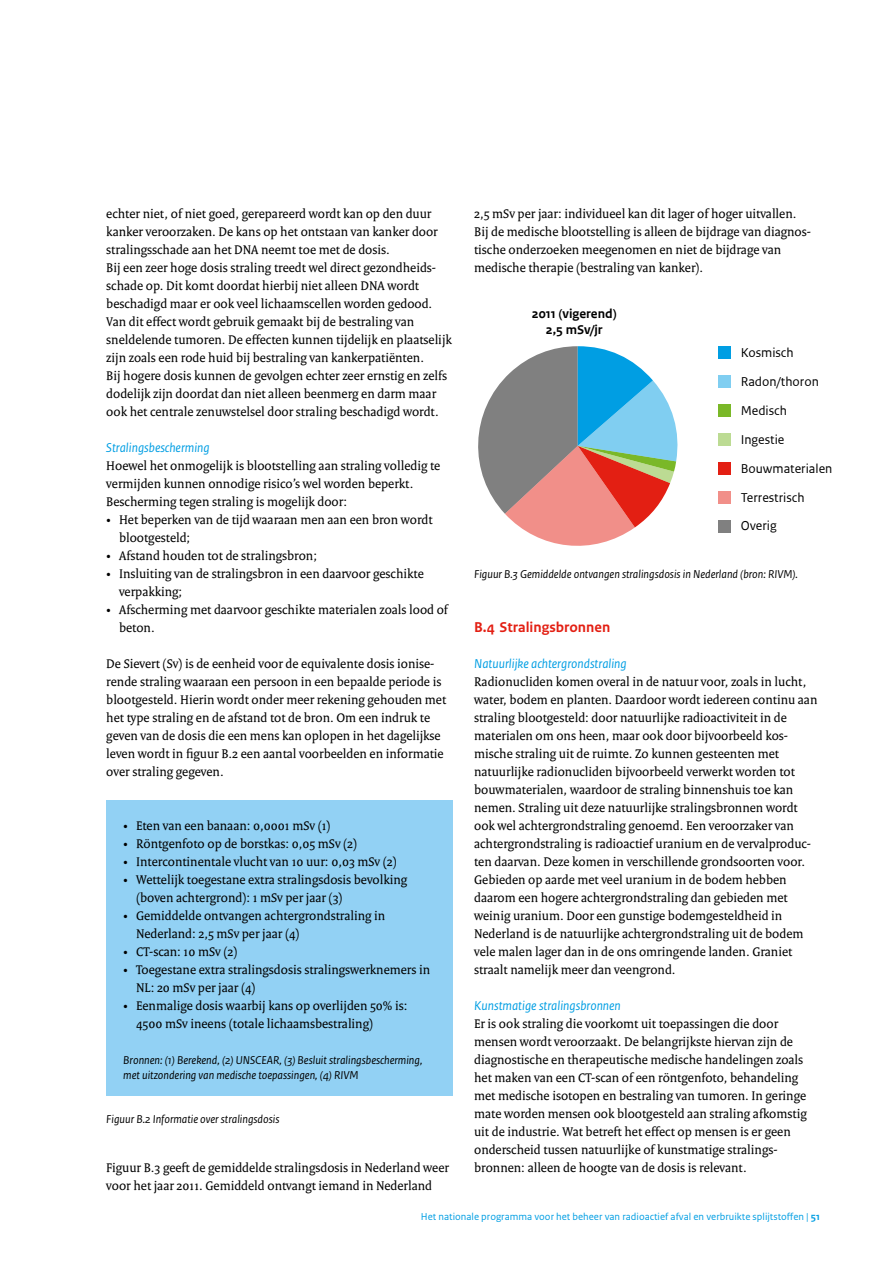
<style>
.page{position:relative;width:893px;height:1263px;background:#fff}
.page>*{position:absolute;margin:0;border:0;box-sizing:border-box;transform-origin:0 0}
._05_RO_Alineakop_San{font:700 15px "Rijksoverheid Sans Text";color:#e31f13}
._10_RO_Broodtekst_Se{font:13.5px/18px "Rijksoverheid Serif";color:#000}
._06_RO_Subalineakop{font:italic 13.5px "Rijksoverheid Sans Text";color:#009ee3}
.t1{font:13.5px/29px "Rijksoverheid Sans Text TT";color:#000}
.t2{font:700 13.5px/16.2px "Rijksoverheid Sans Text TT";color:#000;text-align:center}
._13_RO_Fotobijschrif{font:italic 12px/15px "Rijksoverheid Sans Text";color:#000}
._10_RO_Broodtekst_Se-2{font:italic 12px "Rijksoverheid Sans Text";color:#000}
.t3{font:10.5px "Rijksoverheid Sans Text";color:#009ee3}
.s1{font-weight:700}
</style>
<div class="page">
<div style="left:106px;top:801px;width:347px;height:295px;background:#92d1f4"></div>
<svg style="left:478px;top:346px;width:199px;height:200px"></svg>
<div style="left:718px;top:346px;width:12px;height:13px;background:#009ee3"></div>
<div style="left:718px;top:375px;width:12px;height:13px;background:#80cef1"></div>
<div style="left:718px;top:404px;width:12px;height:13px;background:#7ab828"></div>
<div style="left:718px;top:433px;width:12px;height:13px;background:#bcdb93"></div>
<div style="left:718px;top:462px;width:12px;height:12px;background:#e31f13"></div>
<div style="left:718px;top:491px;width:12px;height:12px;background:#f18f89"></div>
<div style="left:718px;top:520px;width:12px;height:12px;background:#808080"></div>
<p class="_10_RO_Broodtekst_Se" style="left:106px;top:204px;width:333px">echter niet, of niet goed, gerepareerd wordt kan op den duur kanker veroorzaken. De kans op het ontstaan van kanker door stralingsschade aan het DNA neemt toe met de dosis.</p>
<p class="_10_RO_Broodtekst_Se" style="left:106px;top:258px;width:347px">Bij een zeer hoge dosis straling treedt wel direct gezondheids&shy;schade op. Dit komt doordat hierbij niet alleen DNA wordt beschadigd maar er ook veel lichaamscellen worden gedood.<br>Van dit effect wordt gebruik gemaakt bij de bestraling van sneldelende tumoren. De effecten kunnen tijdelijk en plaatselijk zijn zoals een rode huid bij bestraling van kankerpatiënten.<br>Bij hogere dosis kunnen de gevolgen echter zeer ernstig en zelfs dodelijk zijn doordat dan niet alleen beenmerg en darm maar ook het centrale zenuwstelsel door straling beschadigd wordt.</p>
<p class="_06_RO_Subalineakop" style="left:106px;top:440px;width:105px">Stralingsbescherming</p>
<p class="_10_RO_Broodtekst_Se" style="left:106px;top:456px;width:336px">Hoewel het onmogelijk is blootstelling aan straling volledig te vermijden kunnen onnodige risico’s wel worden beperkt.<br>Bescherming tegen straling is mogelijk door:</p>
<p class="_10_RO_Broodtekst_Se" style="left:119px;top:510px;width:315px;text-indent:-13px">• Het beperken van de tijd waaraan men aan een bron wordt blootgesteld;</p>
<p class="_10_RO_Broodtekst_Se" style="left:106px;top:546px;width:212px">• Afstand houden tot de stralingsbron;</p>
<p class="_10_RO_Broodtekst_Se" style="left:119px;top:564px;width:306px;text-indent:-13px">• Insluiting van de stralingsbron in een daarvoor geschikte verpakking;</p>
<p class="_10_RO_Broodtekst_Se" style="left:119px;top:600px;width:330px;text-indent:-13px">• Afscherming met daarvoor geschikte materialen zoals lood of beton.</p>
<p class="_10_RO_Broodtekst_Se" style="left:106px;top:654px;width:341px">De Sievert (Sv) is de eenheid voor de equivalente dosis ionise&shy;rende straling waaraan een persoon in een bepaalde periode is blootgesteld. Hierin wordt onder meer rekening gehouden met het type straling en de afstand tot de bron. Om een indruk te geven van de dosis die een mens kan oplopen in het dagelijkse leven wordt in figuur B.2 een aantal voorbeelden en informatie over straling gegeven.</p>
<p class="_10_RO_Broodtekst_Se" style="left:123px;top:816px;width:209px">• Eten van een banaan: 0,0001 mSv (1)</p>
<p class="_10_RO_Broodtekst_Se" style="left:123px;top:834px;width:236px">• Röntgenfoto op de borstkas: 0,05 mSv (2)</p>
<p class="_10_RO_Broodtekst_Se" style="left:123px;top:852px;width:275px">• Intercontinentale vlucht van 10 uur: 0,03 mSv (2)</p>
<p class="_10_RO_Broodtekst_Se" style="left:136px;top:870px;width:273px;text-indent:-13px">• Wettelijk toegestane extra stralingsdosis bevolking (boven achtergrond): 1 mSv per jaar (3)</p>
<p class="_10_RO_Broodtekst_Se" style="left:136px;top:906px;width:251px;text-indent:-13px">• Gemiddelde ontvangen achtergrondstraling in<br>Nederland: 2,5 mSv per jaar (4)</p>
<p class="_10_RO_Broodtekst_Se" style="left:123px;top:942px;width:116px">• CT-scan: 10 mSv (2)</p>
<p class="_10_RO_Broodtekst_Se" style="left:136px;top:960px;width:296px;text-indent:-13px">• Toegestane extra stralingsdosis stralingswerknemers in<br>NL: 20 mSv per jaar (4)</p>
<p class="_10_RO_Broodtekst_Se" style="left:136px;top:996px;width:273px;text-indent:-13px">• Eenmalige dosis waarbij kans op overlijden 50% is:<br>4500 mSv ineens (totale lichaamsbestraling)</p>
<p class="_13_RO_Fotobijschrif" style="left:123px;top:1053px;width:301px">Bronnen: (1) Berekend, (2) UNSCEAR, (3) Besluit stralingsbescherming, met uitzondering van medische toepassingen, (4) RIVM</p>
<p class="_10_RO_Broodtekst_Se-2" style="left:106px;top:1112px;width:175px">Figuur B.2 Informatie over stralingsdosis</p>
<p class="_10_RO_Broodtekst_Se" style="left:106px;top:1158px;width:344px">Figuur B.3 geeft de gemiddelde stralingsdosis in Nederland weer voor het jaar 2011. Gemiddeld ontvangt iemand in Nederland</p>
<p class="_10_RO_Broodtekst_Se" style="left:474px;top:204px;width:337px">2,5 mSv per jaar: individueel kan dit lager of hoger uitvallen.<br>Bij de medische blootstelling is alleen de bijdrage van diagnos&shy;tische onderzoeken meegenomen en niet de bijdrage van medische therapie (bestraling van kanker).</p>
<p class="t2" style="left:532px;top:306px;width:86px">2011 (vigerend)<br>2,5 mSv/jr</p>
<p class="t1" style="left:741px;top:338px;width:93px">Kosmisch<br>Radon/thoron<br>Medisch<br>Ingestie<br>Bouwmaterialen<br>Terrestrisch<br>Overig</p>
<p class="_13_RO_Fotobijschrif" style="left:474px;top:567px;width:325px">Figuur B.3 Gemiddelde ontvangen stralingsdosis in Nederland (bron: RIVM).</p>
<p class="_05_RO_Alineakop_San" style="left:474px;top:618px;width:138px">B.4 Stralingsbronnen</p>
<p class="_06_RO_Subalineakop" style="left:474px;top:656px;width:154px">Natuurlijke achtergrondstraling</p>
<p class="_10_RO_Broodtekst_Se" style="left:474px;top:672px;width:345px">Radionucliden komen overal in de natuur voor, zoals in lucht, water, bodem en planten. Daardoor wordt iedereen continu aan straling blootgesteld: door natuurlijke radioactiviteit in de materialen om ons heen, maar ook door bijvoorbeeld kos&shy;mische straling uit de ruimte. Zo kunnen gesteenten met natuurlijke radionucliden bijvoorbeeld verwerkt worden tot bouwmaterialen, waardoor de straling binnenshuis toe kan nemen. Straling uit deze natuurlijke stralingsbronnen wordt ook wel achtergrondstraling genoemd. Een veroorzaker van achtergrondstraling is radioactief uranium en de vervalproduc&shy;ten daarvan. Deze komen in verschillende grondsoorten voor.<br>Gebieden op aarde met veel uranium in de bodem hebben daarom een hogere achtergrondstraling dan gebieden met weinig uranium. Door een gunstige bodemgesteldheid in Nederland is de natuurlijke achtergrondstraling uit de bodem vele malen lager dan in de ons omringende landen. Graniet straalt namelijk meer dan veengrond.</p>
<p class="_06_RO_Subalineakop" style="left:474px;top:998px;width:148px">Kunstmatige stralingsbronnen</p>
<p class="_10_RO_Broodtekst_Se" style="left:474px;top:1014px;width:334px">Er is ook straling die voorkomt uit toepassingen die door mensen wordt veroorzaakt. De belangrijkste hiervan zijn de diagnostische en therapeutische medische handelingen zoals het maken van een CT-scan of een röntgenfoto, behandeling met medische isotopen en bestraling van tumoren. In geringe mate worden mensen ook blootgesteld aan straling afkomstig uit de industrie. Wat betreft het effect op mensen is er geen onderscheid tussen natuurlijke of kunstmatige stralings&shy;bronnen: alleen de hoogte van de dosis is relevant.</p>
<p class="t3" style="left:421px;top:1211px;width:401px">Het nationale programma voor het beheer van radioactief afval en verbruikte splijtstoffen | <span class="s1">51</span></p>
</div>
